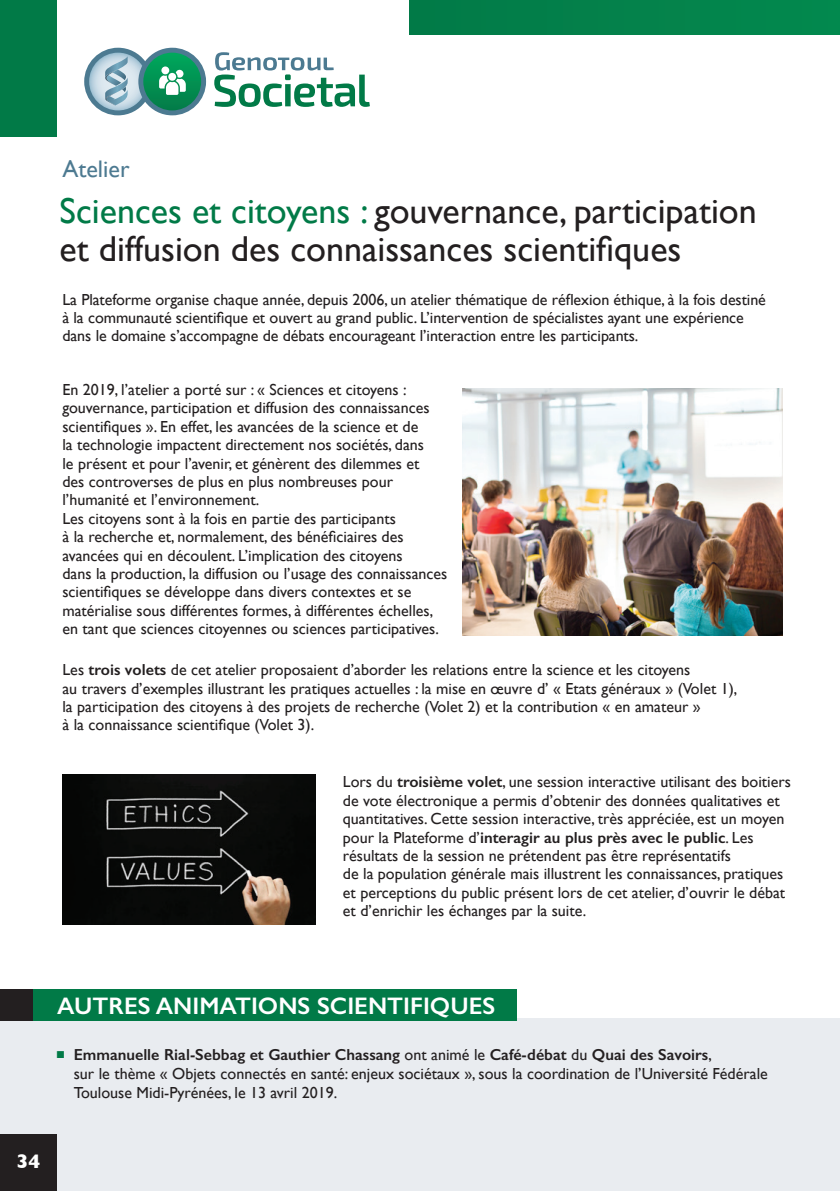
<style>
.page{position:relative;width:840px;height:1191px;background:#fff}
.page>*{position:absolute;margin:0;border:0;box-sizing:border-box;transform-origin:0 0}
.t1{font:36px/38px "Gill Sans";color:#231f20}
.t2{font:600 24px "Gill Sans";color:#fff}
.t3{font:24px "Gill Sans";color:#4d7a91}
.t4{font:700 20px "Gill Sans";color:#fff}
.t5{font:16px/18.4px "Gill Sans";color:#231f20}
.s1{color:#017a47}
.s2{font-weight:600}
</style>
<div class="page">
<div style="left:0;top:1018px;width:839px;height:173px;background:#e9ecf0"></div>
<div style="left:0;top:0;width:57px;height:136px;background:#017a47"></div>
<svg style="left:214px;top:52px;width:155px;height:55px"></svg>
<svg style="left:84px;top:48px;width:122px;height:67px"></svg>
<div style="left:0;top:1134px;width:57px;height:57px;background:#231f20"></div>
<div style="left:409px;top:0;width:430px;height:34px;background:#02814b"></div>
<div style="left:0;top:989px;width:516px;height:32px;background:#017a47"></div>
<div style="left:0;top:989px;width:33px;height:31px;background:#231f20"></div>
<img style="left:462px;top:388px;width:320px;height:247px">
<img style="left:62px;top:774px;width:253px;height:150px">
<h2 class="t3" style="left:62px;top:154px;width:69px">Atelier</h2>
<h1 class="t1" style="left:60px;top:191px;width:698px"><span class="s1">Sciences et citoyens :</span> gouvernance, participation et diffusion des connaissances scientifiques</h1>
<p class="t5" style="left:62px;top:290px;width:704px">La Plateforme organise chaque année, depuis 2006, un atelier thématique de réflexion éthique, à la fois destiné à la communauté scientifique et ouvert au grand public. L’intervention de spécialistes ayant une expérience dans le domaine s’accompagne de débats encourageant l’interaction entre les participants.</p>
<p class="t5" style="left:62px;top:380px;width:386px">En 2019, l’atelier a porté sur : « Sciences et citoyens : gouvernance, participation et diffusion des connaissances scientifiques ». En effet, les avancées de la science et de<br>la technologie impactent directement nos sociétés, dans<br>le présent et pour l’avenir, et génèrent des dilemmes et<br>des controverses de plus en plus nombreuses pour l’humanité et l’environnement.<br>Les citoyens sont à la fois en partie des participants<br>à la recherche et, normalement, des bénéficiaires des avancées qui en découlent. L’implication des citoyens<br>dans la production, la diffusion ou l’usage des connaissances scientifiques se développe dans divers contextes et se matérialise sous différentes formes, à différentes échelles, en tant que sciences citoyennes ou sciences participatives.</p>
<p class="t5" style="left:62px;top:660px;width:676px">Les <span class="s2">trois volets</span> de cet atelier proposaient d’aborder les relations entre la science et les citoyens<br>au travers d’exemples illustrant les pratiques actuelles : la mise en œuvre d’ « Etats généraux » (Volet 1), la participation des citoyens à des projets de recherche (Volet 2) et la contribution « en amateur »<br>à la connaissance scientifique (Volet 3).</p>
<p class="t5" style="left:343px;top:772px;width:449px">Lors du <span class="s2">troisième volet</span>, une session interactive utilisant des boitiers de vote électronique a permis d’obtenir des données qualitatives et quantitatives. Cette session interactive, très appréciée, est un moyen pour la Plateforme d’<span class="s2">interagir au plus près avec le public</span>. Les résultats de la session ne prétendent pas être représentatifs<br>de la population générale mais illustrent les connaissances, pratiques et perceptions du public présent lors de cet atelier, d’ouvrir le débat et d’enrichir les échanges par la suite.</p>
<h2 class="t2" style="left:57px;top:991px;width:33px">Autres</h2>
<h2 class="t2" style="left:156px;top:991px;width:17px">animations</h2>
<h2 class="t2" style="left:317px;top:991px;width:15px">scientifiques</h2>
<p class="t5" style="left:74px;top:1044px;width:695px;line-height:19.2px;text-indent:-17px"><span class="s1">■</span> <span class="s2">Emmanuelle Rial-Sebbag et Gauthier Chassang</span> ont animé le <span class="s2">Café-débat</span> du <span class="s2">Quai des Savoirs</span>,<br>sur le thème « Objets connectés en santé: enjeux sociétaux », sous la coordination de l’Université Fédérale<br>Toulouse Midi-Pyrénées, le 13 avril 2019.</p>
<p class="t4" style="left:16px;top:1145px;width:25px">34</p>
</div>
